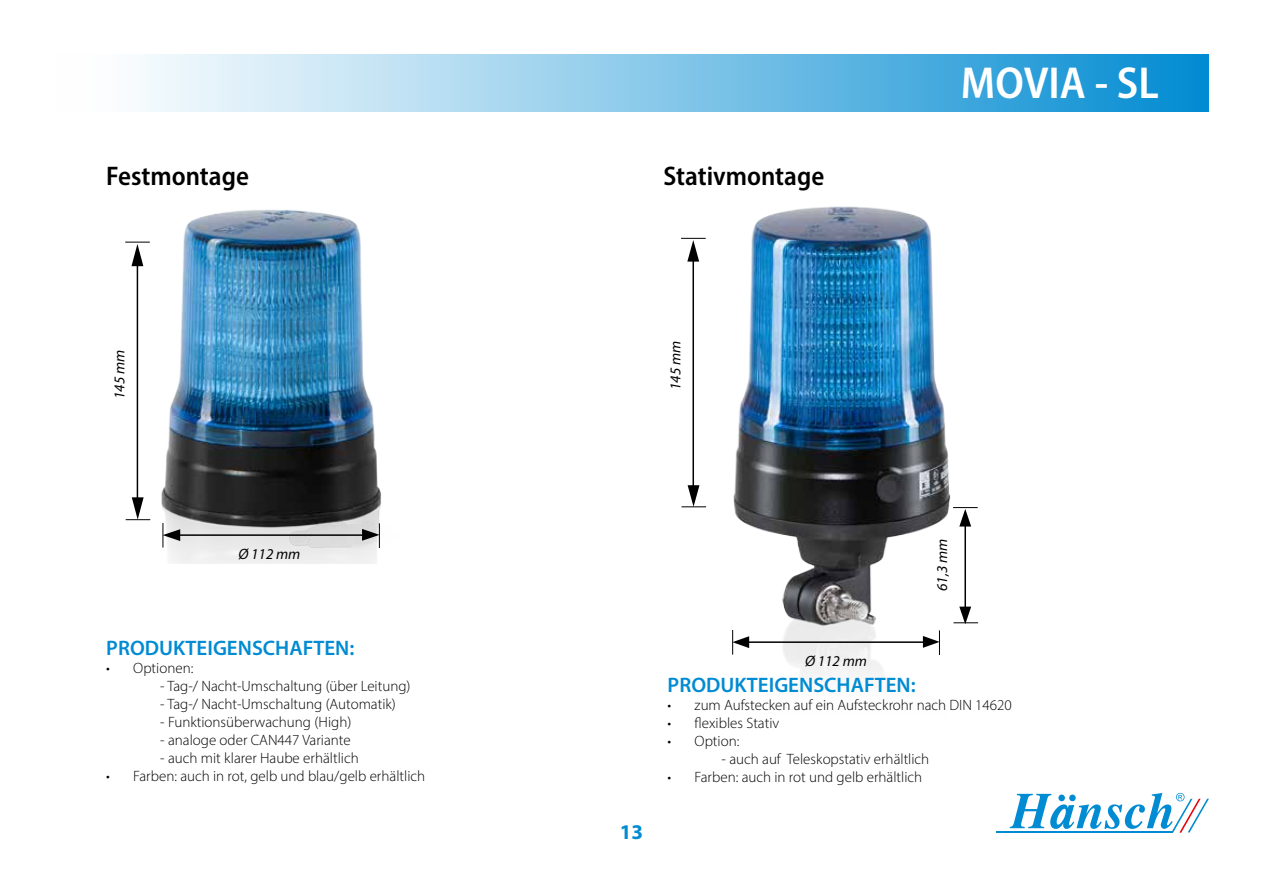
<style>
.page{position:relative;width:1263px;height:893px;background:#fff}
.page>*{position:absolute;margin:0;border:0;box-sizing:border-box;transform-origin:0 0}
.t1{font:600 semi-condensed 45px "Myriad Pro";color:#fff}
.t2{font:600 semi-condensed 27px "Myriad Pro";color:#000}
.t3{font:600 21px "Myriad Pro";color:#008bd2}
.t4{font:700 21px "Myriad Pro";color:#008bd2}
.t5{font:300 15px "Myriad Pro";color:#000}
.t6{font:italic 15px "Myriad Pro";color:#000}
</style>
<div class="page">
<hr style="left:996px;top:831px;width:177px;height:2px;background:#008bd2">
<svg style="left:1010px;top:793px;width:199px;height:40px"></svg>
<div style="left:54px;top:54px;width:1155px;height:58px;background:linear-gradient(to right,#fff,#078ed3)"></div>
<img style="left:125px;top:209px;width:256px;height:354px">
<img style="left:681px;top:206px;width:298px;height:468px">
<hr style="left:169px;top:534px;width:204px;height:2px;background:#000">
<svg style="left:163px;top:523px;width:17px;height:25px"></svg>
<svg style="left:362px;top:523px;width:18px;height:25px"></svg>
<hr style="left:137px;top:252px;width:1px;height:259px;background:#000">
<svg style="left:125px;top:242px;width:25px;height:24px"></svg>
<svg style="left:126px;top:497px;width:24px;height:23px"></svg>
<hr style="left:692px;top:248px;width:2px;height:251px;background:#000">
<svg style="left:681px;top:238px;width:25px;height:24px"></svg>
<svg style="left:681px;top:485px;width:25px;height:22px"></svg>
<hr style="left:738px;top:641px;width:195px;height:2px;background:#000">
<svg style="left:732px;top:630px;width:17px;height:25px"></svg>
<svg style="left:923px;top:630px;width:17px;height:25px"></svg>
<hr style="left:964px;top:515px;width:2px;height:99px;background:#000">
<svg style="left:953px;top:507px;width:25px;height:19px"></svg>
<svg style="left:953px;top:607px;width:25px;height:17px"></svg>
<h2 class="t2" style="left:106px;top:159px;width:144px">Festmontage</h2>
<h2 class="t2" style="left:663px;top:159px;width:162px">Stativmontage</h2>
<p class="t6" style="left:110px;top:399px;width:51px;rotate:-90deg">145 mm</p>
<p class="t6" style="left:666px;top:390px;width:51px;rotate:-90deg">145 mm</p>
<p class="t6" style="left:238px;top:545px;width:63px">Ø 112 mm</p>
<h1 class="t1" style="left:961px;top:54px;width:199px">MOVIA - SL</h1>
<p class="t6" style="left:933px;top:591px;width:54px;rotate:-90deg">61,3 mm</p>
<h3 class="t3" style="left:106px;top:634px;width:250px">PRODUKTEIGENSCHAFTEN:</h3>
<p class="t5" style="left:106px;top:658px;width:89px">• Optionen:</p>
<p class="t5" style="left:160px;top:676px;width:252px">- Tag-/ Nacht-Umschaltung (über Leitung)</p>
<p class="t5" style="left:160px;top:694px;width:237px">- Tag-/ Nacht-Umschaltung (Automatik)</p>
<p class="t5" style="left:160px;top:712px;width:193px">- Funktionsüberwachung (High)</p>
<p class="t5" style="left:160px;top:730px;width:192px">- analoge oder CAN447 Variante</p>
<p class="t5" style="left:160px;top:748px;width:200px">- auch mit klarer Haube erhältlich</p>
<p class="t5" style="left:106px;top:766px;width:320px">• Farben: auch in rot, gelb und blau/gelb erhältlich</p>
<h3 class="t4" style="left:620px;top:818px;width:25px">13</h3>
<p class="t6" style="left:805px;top:652px;width:63px">Ø 112 mm</p>
<h3 class="t3" style="left:668px;top:671px;width:250px">PRODUKTEIGENSCHAFTEN:</h3>
<p class="t5" style="left:668px;top:696px;width:346px">• zum Aufstecken auf ein Aufsteckrohr nach DIN 14620</p>
<p class="t5" style="left:668px;top:714px;width:113px">• flexibles Stativ</p>
<p class="t5" style="left:668px;top:732px;width:73px">• Option:</p>
<p class="t5" style="left:722px;top:750px;width:209px">- auch auf Teleskopstativ erhältlich</p>
<p class="t5" style="left:668px;top:768px;width:256px">• Farben: auch in rot und gelb erhältlich</p>
</div>
